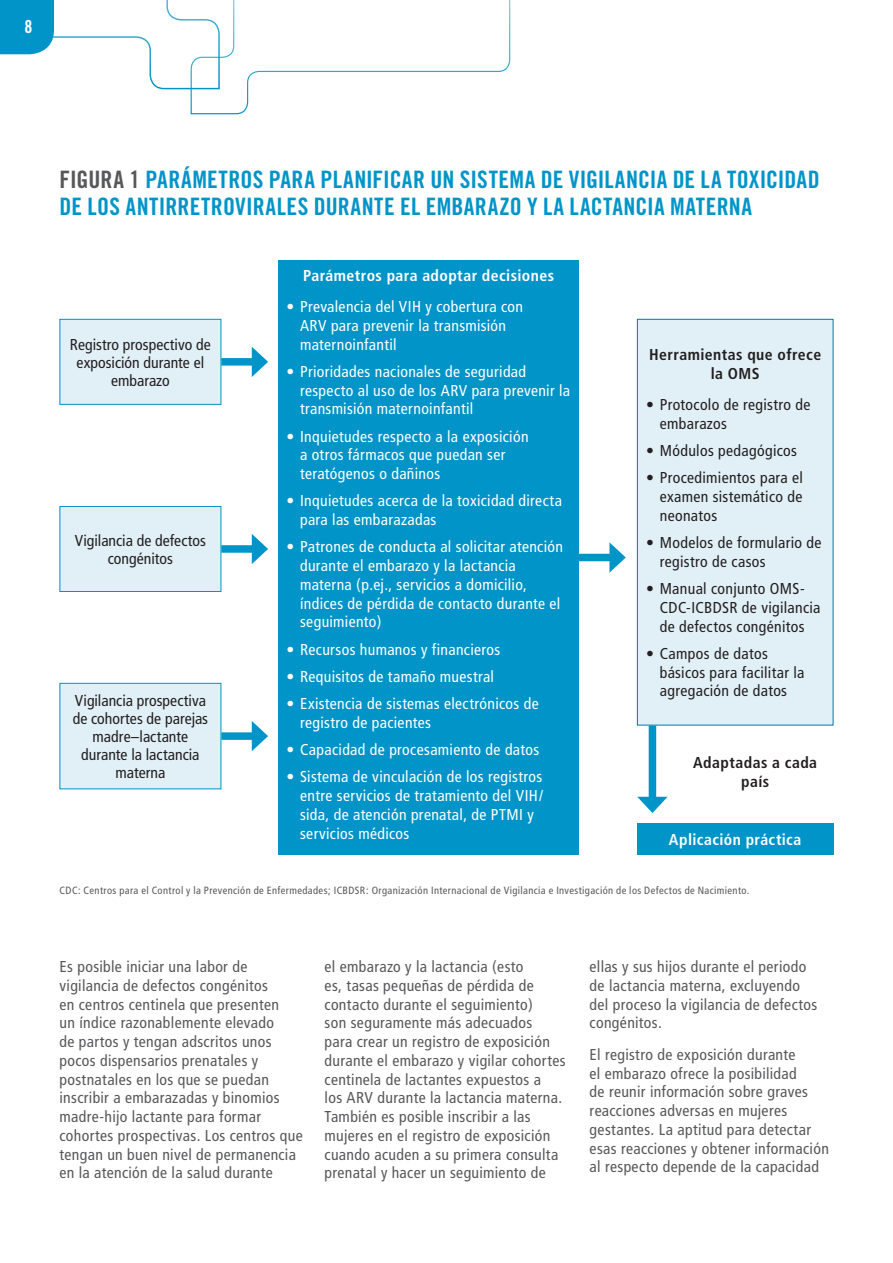
<style>
.page{position:relative;width:893px;height:1263px;background:#fff}
.page>*{position:absolute;margin:0;border:0;box-sizing:border-box;transform-origin:0 0}
.t1{font:24px/27px "Trade Gothic Bold Cond Twenty";letter-spacing:.015em;color:#0094c8}
.t2{font:18px "Trade Gothic Bold Cond Twenty";color:#fff}
.Body_text{font:condensed 15.75px/18.8px "Frutiger";letter-spacing:.02em;color:#57585a}
.Body_text-2{font:condensed 15.75px/18.8px "Frutiger";letter-spacing:.02em;color:#fff}
.Body_text-3{font:condensed 15.75px/18.8px "Frutiger";letter-spacing:.02em;color:#231f20}
.Body_text-4{font:condensed 15.75px/18px "Frutiger";color:#231f20;text-align:center}
.Body_text-5{font:700 condensed 15.75px "Frutiger";letter-spacing:.025em;color:#fff}
.Body_text-6{font:700 condensed 15.75px/18.8px "Frutiger";letter-spacing:.025em;color:#231f20;text-align:center}
.t3{font:condensed 10.5px "Frutiger";letter-spacing:.035em;color:#57585a}
.s1{color:#57585a}
</style>
<div class="page">
<svg style="left:0;top:0;width:511px;height:115px"></svg>
<div style="left:637px;top:319px;width:196px;height:406px;background:#e1f0f7"></div>
<div style="left:637px;top:319px;width:196px;height:406px;border:1px solid #007aa7"></div>
<div style="left:637px;top:823px;width:196px;height:32px;background:#0094c8"></div>
<div style="left:278px;top:260px;width:301px;height:595px;background:#0094c8"></div>
<div style="left:221px;top:358px;width:37px;height:8px;background:#0094c8"></div>
<svg style="left:252px;top:347px;width:16px;height:30px"></svg>
<div style="left:60px;top:319px;width:161px;height:85px;background:#e1f0f7"></div>
<div style="left:60px;top:319px;width:161px;height:86px;border:1px solid #0094c8"></div>
<div style="left:60px;top:506px;width:161px;height:85px;background:#e1f0f7"></div>
<div style="left:60px;top:506px;width:161px;height:86px;border:1px solid #0094c8"></div>
<div style="left:221px;top:545px;width:37px;height:8px;background:#0094c8"></div>
<svg style="left:252px;top:534px;width:16px;height:30px"></svg>
<div style="left:60px;top:683px;width:161px;height:106px;background:#e1f0f7"></div>
<div style="left:60px;top:683px;width:161px;height:106px;border:1px solid #0094c8"></div>
<div style="left:221px;top:732px;width:37px;height:8px;background:#0094c8"></div>
<svg style="left:252px;top:721px;width:16px;height:30px"></svg>
<div style="left:579px;top:554px;width:37px;height:7px;background:#0094c8"></div>
<svg style="left:609px;top:542px;width:17px;height:31px"></svg>
<div style="left:649px;top:725px;width:7px;height:78px;background:#0094c8"></div>
<svg style="left:637px;top:797px;width:31px;height:16px"></svg>
<p class="t2" style="left:25px;top:15px;width:9px">8</p>
<p class="t1" style="left:60px;top:166px;width:762px"><span class="s1">FIGURA 1</span> PARÁMETROS PARA PLANIFICAR UN SISTEMA DE VIGILANCIA DE LA TOXICIDAD<br>DE LOS ANTIRRETROVIRALES DURANTE EL EMBARAZO Y LA LACTANCIA MATERNA</p>
<p class="Body_text-4" style="left:70px;top:335px;width:142px">Registro prospectivo de exposición durante el embarazo</p>
<p class="Body_text-4" style="left:75px;top:531px;width:133px">Vigilancia de defectos congénitos</p>
<p class="Body_text-4" style="left:73px;top:692px;width:137px">Vigilancia prospectiva de cohortes de parejas madre–lactante durante la lactancia materna</p>
<p class="Body_text-5" style="left:303px;top:266px;width:253px">Parámetros para adoptar decisiones</p>
<p class="Body_text-2" style="left:300px;top:297px;width:225px;text-indent:-14px">• Prevalencia del VIH y cobertura con<br>ARV para prevenir la transmisión maternoinfantil</p>
<p class="Body_text-2" style="left:300px;top:362px;width:271px;text-indent:-14px">• Prioridades nacionales de seguridad respecto al uso de los ARV para prevenir la transmisión maternoinfantil</p>
<p class="Body_text-2" style="left:300px;top:427px;width:230px;text-indent:-14px">• Inquietudes respecto a la exposición a otros fármacos que puedan ser teratógenos o dañinos</p>
<p class="Body_text-2" style="left:300px;top:492px;width:263px;text-indent:-14px">• Inquietudes acerca de la toxicidad directa para las embarazadas</p>
<p class="Body_text-2" style="left:300px;top:538px;width:264px;text-indent:-14px">• Patrones de conducta al solicitar atención durante el embarazo y la lactancia materna (p.ej., servicios a domicilio, índices de pérdida de contacto durante el seguimiento)</p>
<p class="Body_text-2" style="left:287px;top:640px;width:215px">• Recursos humanos y financieros</p>
<p class="Body_text-2" style="left:287px;top:667px;width:209px">• Requisitos de tamaño muestral</p>
<p class="Body_text-2" style="left:300px;top:694px;width:240px;text-indent:-14px">• Existencia de sistemas electrónicos de registro de pacientes</p>
<p class="Body_text-2" style="left:287px;top:740px;width:254px">• Capacidad de procesamiento de datos</p>
<p class="Body_text-2" style="left:300px;top:768px;width:245px;text-indent:-14px">• Sistema de vinculación de los registros entre servicios de tratamiento del VIH/ sida, de atención prenatal, de PTMI y servicios médicos</p>
<p class="Body_text-6" style="left:649px;top:345px;width:173px">Herramientas que ofrece la OMS</p>
<p class="Body_text-3" style="left:660px;top:395px;width:152px;text-indent:-14px">• Protocolo de registro de embarazos</p>
<p class="Body_text-3" style="left:646px;top:441px;width:152px">• Módulos pedagógicos</p>
<p class="Body_text-3" style="left:660px;top:469px;width:145px;text-align:justify;text-indent:-14px">• Procedimientos para el examen sistemático de neonatos</p>
<p class="Body_text-3" style="left:660px;top:533px;width:163px;text-indent:-14px">• Modelos de formulario de registro de casos</p>
<p class="Body_text-3" style="left:660px;top:579px;width:162px;text-indent:-14px">• Manual conjunto OMS-<br>CDC-ICBDSR de vigilancia de defectos congénitos</p>
<p class="Body_text-3" style="left:660px;top:644px;width:146px;text-indent:-14px">• Campos de datos básicos para facilitar la agregación de datos</p>
<p class="Body_text-6" style="left:693px;top:753px;width:125px">Adaptadas a cada país</p>
<p class="Body_text-5" style="left:669px;top:830px;width:134px">Aplicación práctica</p>
<p class="t3" style="left:60px;top:884px;width:691px">CDC: Centros para el Control y la Prevención de Enfermedades; ICBDSR: Organización Internacional de Vigilancia e Investigación de los Defectos de Nacimiento.</p>
<p class="Body_text" style="left:60px;top:957px;width:245px">Es posible iniciar una labor de vigilancia de defectos congénitos<br>en centros centinela que presenten<br>un índice razonablemente elevado<br>de partos y tengan adscritos unos pocos dispensarios prenatales y postnatales en los que se puedan inscribir a embarazadas y binomios madre-hijo lactante para formar cohortes prospectivas. Los centros que tengan un buen nivel de permanencia en la atención de la salud durante</p>
<p class="Body_text" style="left:325px;top:957px;width:242px">el embarazo y la lactancia (esto<br>es, tasas pequeñas de pérdida de contacto durante el seguimiento)<br>son seguramente más adecuados<br>para crear un registro de exposición durante el embarazo y vigilar cohortes centinela de lactantes expuestos a<br>los ARV durante la lactancia materna.<br>También es posible inscribir a las mujeres en el registro de exposición cuando acuden a su primera consulta prenatal y hacer un seguimiento de</p>
<p class="Body_text" style="left:590px;top:957px;width:229px">ellas y sus hijos durante el periodo de lactancia materna, excluyendo del proceso la vigilancia de defectos congénitos.</p>
<p class="Body_text" style="left:590px;top:1045px;width:241px">El registro de exposición durante<br>el embarazo ofrece la posibilidad<br>de reunir información sobre graves reacciones adversas en mujeres gestantes. La aptitud para detectar esas reacciones y obtener información al respecto depende de la capacidad</p>
</div>
